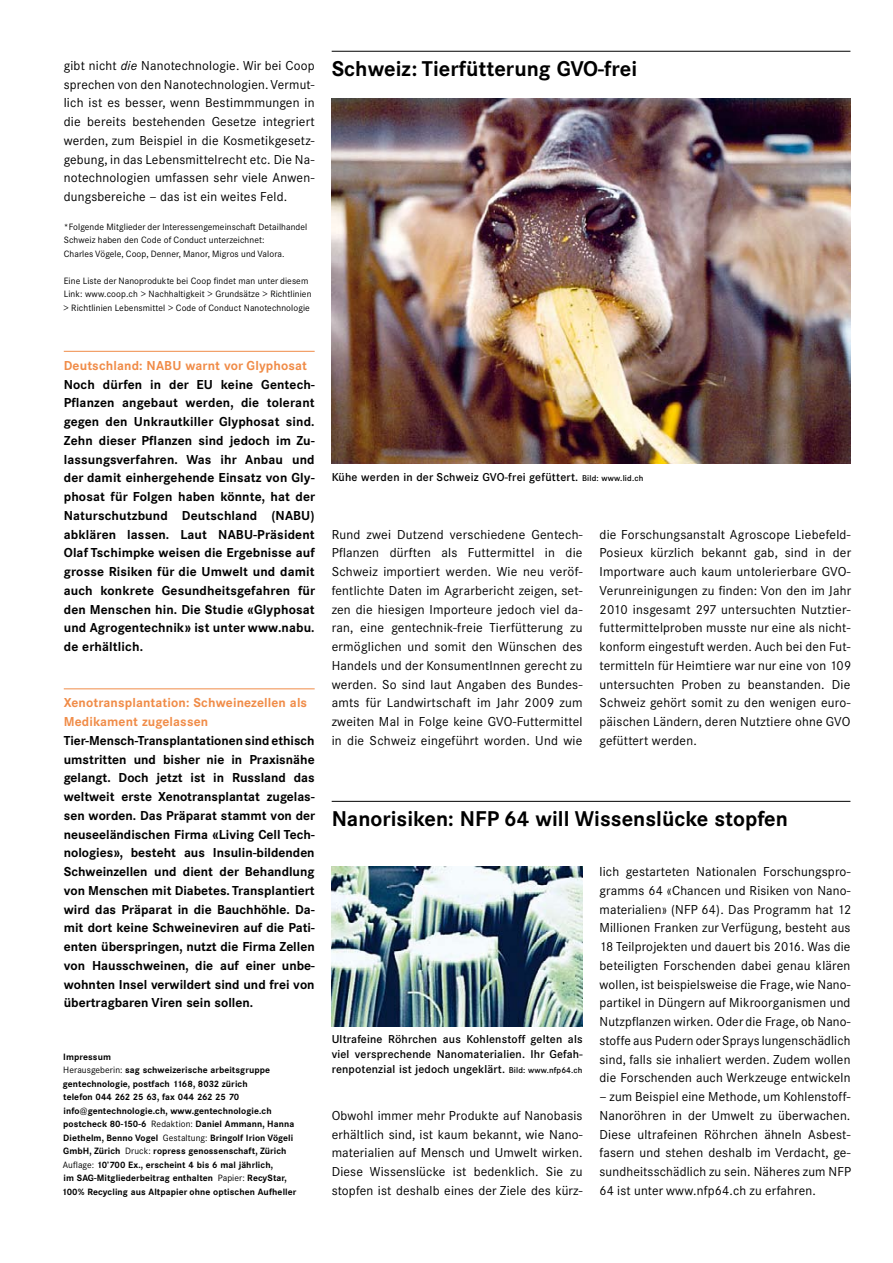
<style>
.page{position:relative;width:893px;height:1263px;background:#fff}
.page>*{position:absolute;margin:0;border:0;box-sizing:border-box;transform-origin:0 0}
.t1{font:700 21px "Corporate SBQ";color:#000}
.t2{font:12.75px/18.8px "Corporate SBQ";letter-spacing:.01em;color:#000;text-align:justify}
.t3{font:700 12.75px/18.8px "Corporate SBQ";color:#000;text-align:justify}
.t4{font:700 12.75px/18.8px "Corporate SBQ";letter-spacing:.01em;color:#f08c48}
.t5{font:500 11.25px/15px "Corporate SBQ";letter-spacing:.015em;color:#000;text-align:justify}
.t6{font:700 9px/13.5px "Corporate SBQ";letter-spacing:.01em;color:#000}
.t7{font:9px/13.5px "Corporate SBQ";letter-spacing:.01em;color:#000}
.s1{font-style:italic}
.s2{font-weight:400}
.s3{font-size:8.25px}
</style>
<div class="page">
<img style="left:332px;top:98px;width:518px;height:366px">
<img style="left:332px;top:867px;width:251px;height:159px">
<hr style="left:64px;top:351px;width:251px;height:1px;background:#f08c48">
<hr style="left:64px;top:689px;width:251px;height:1px;background:#f08c48">
<hr style="left:332px;top:51px;width:518px;height:1px;background:#000">
<hr style="left:332px;top:801px;width:518px;height:1px;background:#000">
<p class="t2" style="left:64px;top:56px;width:252px">gibt nicht <span class="s1">die</span> Nanotechnologie. Wir bei Coop sprechen von den Nanotechnologien. Vermut&shy;lich ist es besser, wenn Bestimmmungen in die bereits bestehenden Gesetze integriert werden, zum Beispiel in die Kosmetikgesetz&shy;gebung, in das Lebensmittelrecht etc. Die Na&shy;notechnologien umfassen sehr viele Anwen&shy;dungsbereiche — das ist ein weites Feld.</p>
<p class="t7" style="left:64px;top:220px;width:245px">*Folgende Mitglieder der Interessengemeinschaft Detailhandel<br>Schweiz haben den Code of Conduct unterzeichnet:<br>Charles Vögele, Coop, Denner, Manor, Migros und Valora.</p>
<p class="t7" style="left:64px;top:274px;width:249px">Eine Liste der Nanoprodukte bei Coop findet man unter diesem<br>Link: www.coop.ch &gt; Nachhaltigkeit &gt; Grundsätze &gt; Richtlinien &gt; Richtlinien Lebensmittel &gt; Code of Conduct Nanotechnologie</p>
<h1 class="t1" style="left:332px;top:55px;width:307px">Schweiz: Tierfütterung GVO-frei</h1>
<p class="t4" style="left:64px;top:356px;width:245px">Deutschland: NABU warnt vor Glyphosat</p>
<p class="t3" style="left:64px;top:375px;width:253px">Noch dürfen in der EU keine Gentech-Pflanzen angebaut werden, die tolerant gegen den Unkrautkiller Glyphosat sind.<br>Zehn dieser Pflanzen sind jedoch im Zu&shy;lassungsverfahren. Was ihr Anbau und der damit einhergehende Einsatz von Gly&shy;phosat für Folgen haben könnte, hat der Naturschutzbund Deutschland (NABU) abklären lassen. Laut NABU-Präsident Olaf Tschimpke weisen die Ergebnisse auf grosse Risiken für die Umwelt und damit auch konkrete Gesundheitsgefahren für den Menschen hin. Die Studie «Glyphosat und Agrogentechnik» ist unter www.nabu. de erhältlich.</p>
<p class="t4" style="left:64px;top:694px;width:245px">Xenotransplantation: Schweinezellen als<br>Medikament zugelassen</p>
<p class="t3" style="left:64px;top:731px;width:253px">Tier-Mensch-Transplantationen sind ethisch umstritten und bisher nie in Praxisnähe gelangt. Doch jetzt ist in Russland das weltweit erste Xenotransplantat zugelas&shy;sen worden. Das Präparat stammt von der neuseeländischen Firma «Living Cell Tech&shy;nologies», besteht aus Insulin-bildenden Schweinzellen und dient der Behandlung von Menschen mit Diabetes. Transplantiert wird das Präparat in die Bauchhöhle. Da&shy;mit dort keine Schweineviren auf die Pati&shy;enten überspringen, nutzt die Firma Zellen von Hausschweinen, die auf einer unbe&shy;wohnten Insel verwildert sind und frei von übertragbaren Viren sein sollen.</p>
<p class="t6" style="left:62px;top:1050px;width:236px">Impressum<br><span class="s2">Herausgeberin:</span> sag schweizerische arbeitsgruppe gentechnologie, postfach 1168, 8032 zürich<br>telefon 044 262 25 63, fax 044 262 25 70 info@gentechnologie.ch, www.gentechnologie.ch postcheck 80-150-6 <span class="s2">Redaktion:</span> Daniel Ammann, Hanna Diethelm, Benno Vogel <span class="s2">Gestaltung:</span> Bringolf Irion Vögeli GmbH, Zürich <span class="s2">Druck:</span> ropress genossenschaft, Zürich <span class="s2">Auflage:</span> 10’700 Ex., erscheint 4 bis 6 mal jährlich,<br>im SAG-Mitgliederbeitrag enthalten <span class="s2">Papier:</span> RecyStar, 100% Recycling aus Altpapier ohne optischen Aufheller</p>
<p class="t5" style="left:332px;top:469px;width:313px">Kühe werden in der Schweiz GVO-frei gefüttert. <span class="s3">Bild: www.lid.ch</span></p>
<p class="t2" style="left:332px;top:525px;width:252px">Rund zwei Dutzend verschiedene Gentech-Pflanzen dürften als Futtermittel in die Schweiz importiert werden. Wie neu veröf&shy;fentlichte Daten im Agrarbericht zeigen, set&shy;zen die hiesigen Importeure jedoch viel da&shy;ran, eine gentechnik-freie Tierfütterung zu ermöglichen und somit den Wünschen des Handels und der KonsumentInnen gerecht zu werden. So sind laut Angaben des Bundes&shy;amts für Landwirtschaft im Jahr 2009 zum zweiten Mal in Folge keine GVO-Futtermittel in die Schweiz eingeführt worden. Und wie</p>
<p class="t2" style="left:600px;top:525px;width:253px">die Forschungsanstalt Agroscope Liebefeld-Posieux kürzlich bekannt gab, sind in der Importware auch kaum untolerierbare GVO-Verunreinigungen zu finden: Von den im Jahr 2010 insgesamt 297 untersuchten Nutztier&shy;futtermittelproben musste nur eine als nicht&shy;konform eingestuft werden. Auch bei den Fut&shy;termitteln für Heimtiere war nur eine von 109 untersuchten Proben zu beanstanden. Die Schweiz gehört somit zu den wenigen euro&shy;päischen Ländern, deren Nutztiere ohne GVO gefüttert werden.</p>
<h1 class="t1" style="left:332px;top:805px;width:458px">Nanorisiken: NFP 64 will Wissenslücke stopfen</h1>
<p class="t5" style="left:332px;top:1032px;width:252px">Ultrafeine Röhrchen aus Kohlenstoff gelten als viel versprechende Nanomaterialien. Ihr Gefah&shy;renpotenzial ist jedoch ungeklärt. <span class="s3">Bild: www.nfp64.ch</span></p>
<p class="t2" style="left:332px;top:1106px;width:252px">Obwohl immer mehr Produkte auf Nanobasis erhältlich sind, ist kaum bekannt, wie Nano&shy;materialien auf Mensch und Umwelt wirken.<br>Diese Wissenslücke ist bedenklich. Sie zu stopfen ist deshalb eines der Ziele des kürz-</p>
<p class="t2" style="left:600px;top:862px;width:253px">lich gestarteten Nationalen Forschungspro&shy;gramms 64 «Chancen und Risiken von Nano&shy;materialien» (NFP 64). Das Programm hat 12<br>Millionen Franken zur Verfügung, besteht aus 18 Teilprojekten und dauert bis 2016. Was die beteiligten Forschenden dabei genau klären wollen, ist beispielsweise die Frage, wie Nano&shy;partikel in Düngern auf Mikroorganismen und Nutzpflanzen wirken. Oder die Frage, ob Nano&shy;stoffe aus Pudern oder Sprays lungenschädlich sind, falls sie inhaliert werden. Zudem wollen die Forschenden auch Werkzeuge entwickeln</p>
<p class="t2" style="left:600px;top:1087px;width:253px">— zum Beispiel eine Methode, um Kohlenstoff-Nanoröhren in der Umwelt zu überwachen.<br>Diese ultrafeinen Röhrchen ähneln Asbest&shy;fasern und stehen deshalb im Verdacht, ge&shy;sundheitsschädlich zu sein. Näheres zum NFP 64 ist unter www.nfp64.ch zu erfahren.</p>
</div>
